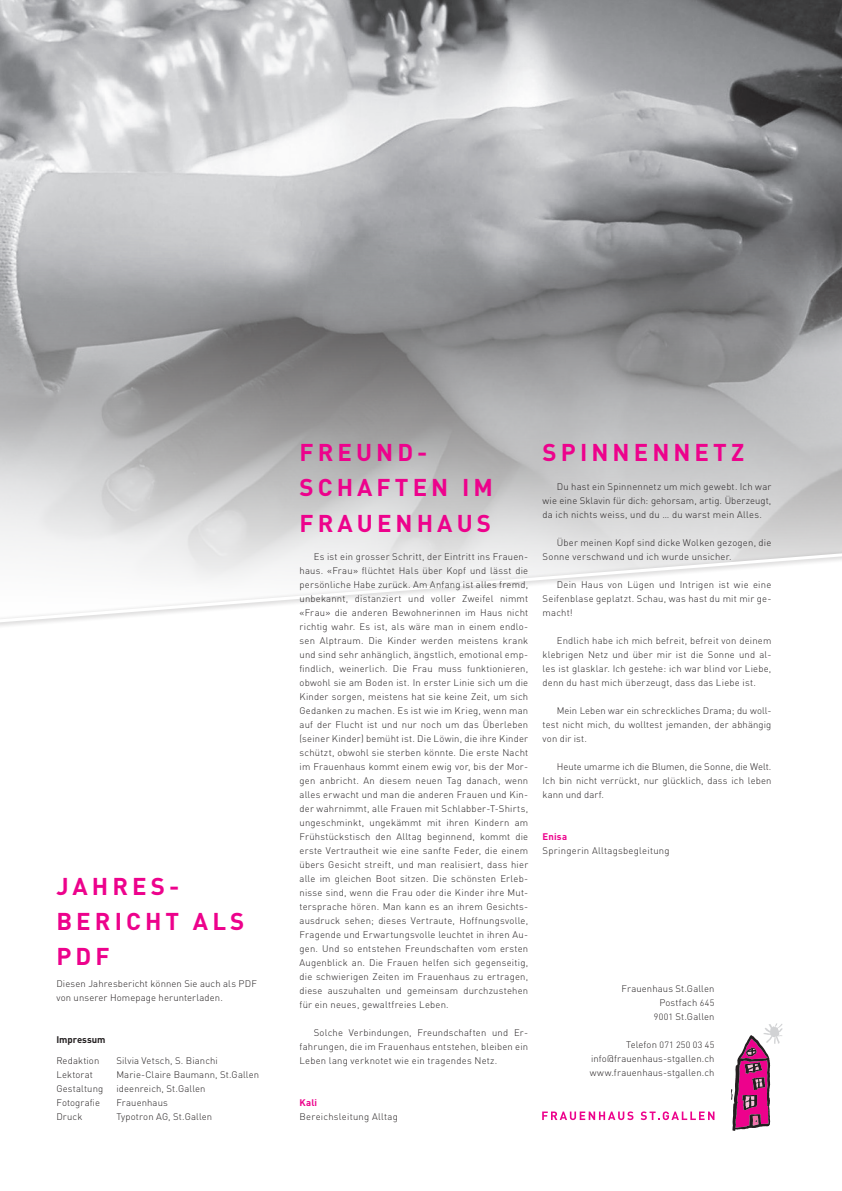
<style>
.page{position:relative;width:842px;height:1191px;background:#fff}
.page>*{position:absolute;margin:0;border:0;box-sizing:border-box;transform-origin:0 0}
.t1{font:700 24px/34.8px "DIN";letter-spacing:.17em;color:#ed028c}
.t2{font:300 9.5px/14px "DIN";letter-spacing:.02em;color:#231f20;text-align:justify}
.t3{font:700 9.5px "DIN";letter-spacing:-.005em;color:#231f20}
.t4{font:700 9.5px "DIN";letter-spacing:.02em;color:#ed028c}
.t5{font:300 9px "DIN";letter-spacing:.03em;color:#231f20}
.s1{font-size:9px}
.s2{font-size:9.5px}
</style>
<div class="page">
<img style="left:0;top:0;width:842px;height:546px">
<svg style="left:731px;top:1023px;width:52px;height:108px"></svg>
<svg style="left:542px;top:1111px;width:91px;height:9px"></svg>
<svg style="left:641px;top:1111px;width:73px;height:9px"></svg>
<div style="left:0;top:546px;width:842px;height:86px;background:#231f20;opacity:.3"></div>
<svg style="left:0;top:548px;width:842px;height:79px"></svg>
<h1 class="t1" style="left:56px;top:868px;width:190px">JAHRES-<br>BERICHT ALS<br>PDF</h1>
<p class="t2" style="left:56px;top:976px;width:202px">Diesen Jahresbericht können Sie auch als PDF von unserer Homepage herunterladen.</p>
<p class="t3" style="left:56px;top:1033px;width:51px">Impressum</p>
<p class="t2" style="left:56px;top:1053px;width:44px">Redaktion</p>
<p class="t2" style="left:116px;top:1053px;width:103px">Silvia Vetsch, S. Bianchi</p>
<p class="t2" style="left:56px;top:1067px;width:38px">Lektorat</p>
<p class="t2" style="left:116px;top:1067px;width:144px">Marie-Claire Baumann, St.Gallen</p>
<p class="t2" style="left:56px;top:1081px;width:48px">Gestaltung</p>
<p class="t2" style="left:116px;top:1081px;width:91px">ideenreich, St.Gallen</p>
<p class="t2" style="left:56px;top:1095px;width:45px">Fotografie</p>
<p class="t2" style="left:116px;top:1095px;width:53px">Frauenhaus</p>
<p class="t2" style="left:56px;top:1109px;width:28px">Druck</p>
<p class="t2" style="left:116px;top:1109px;width:97px">Typotron AG, St.Gallen</p>
<h1 class="t1" style="left:299px;top:434px;width:195px;line-height:35.2px">FREUND-<br>SCHAFTEN IM<br>FRAUENHAUS</h1>
<p class="t2" style="left:299px;top:549px;width:230px;text-indent:14px">Es ist ein grosser Schritt, der Eintritt ins Frauen&shy;haus. «Frau» flüchtet Hals über Kopf und lässt die persönliche Habe zurück. Am Anfang ist alles fremd, unbekannt, distanziert und voller Zweifel nimmt «Frau» die anderen Bewohnerinnen im Haus nicht richtig wahr. Es ist, als wäre man in einem endlo&shy;sen Alptraum. Die Kinder werden meistens krank und sind sehr anhänglich, ängstlich, emotional emp&shy;findlich, weinerlich. Die Frau muss funktionieren, obwohl sie am Boden ist. In erster Linie sich um die Kinder sorgen, meistens hat sie keine Zeit, um sich Gedanken zu machen. Es ist wie im Krieg, wenn man auf der Flucht ist und nur noch um das Überleben (seiner Kinder) bemüht ist. Die Löwin, die ihre Kinder schützt, obwohl sie sterben könnte. Die erste Nacht im Frauenhaus kommt einem ewig vor, bis der Mor&shy;gen anbricht. An diesem neuen Tag danach, wenn alles erwacht und man die anderen Frauen und Kin&shy;der wahrnimmt, alle Frauen mit Schlabber-T-Shirts, ungeschminkt, ungekämmt mit ihren Kindern am Frühstückstisch den Alltag beginnend, kommt die erste Vertrautheit wie eine sanfte Feder, die einem übers Gesicht streift, und man realisiert, dass hier alle im gleichen Boot sitzen. Die schönsten Erleb&shy;nisse sind, wenn die Frau oder die Kinder ihre Mut&shy;tersprache hören. Man kann es an ihrem Gesichts&shy;ausdruck sehen; dieses Vertraute, Hoffnungsvolle, Fragende und Erwartungsvolle leuchtet in ihren Au&shy;gen. Und so entstehen Freundschaften vom ersten Augenblick an. Die Frauen helfen sich gegenseitig, die schwierigen Zeiten im Frauenhaus zu ertragen, diese auszuhalten und gemeinsam durchzustehen für ein neues, gewaltfreies Leben.</p>
<p class="t2" style="left:299px;top:1025px;width:230px;text-indent:14px">Solche Verbindungen, Freundschaften und Er&shy;fahrungen, die im Frauenhaus entstehen, bleiben ein Leben lang verknotet wie ein tragendes Netz.</p>
<p class="t4" style="left:299px;top:1096px;width:19px">Kali</p>
<p class="t2" style="left:299px;top:1109px;width:100px">Bereichsleitung Alltag</p>
<h1 class="t1" style="left:543px;top:434px;width:203px">SPINNENNETZ</h1>
<p class="t2" style="left:543px;top:479px;width:230px;text-indent:14px">Du hast ein Spinnennetz um mich gewebt. Ich war wie eine Sklavin für dich: gehorsam, artig. Überzeugt, da ich nichts weiss, und du … du warst mein Alles.</p>
<p class="t2" style="left:543px;top:535px;width:230px;text-indent:14px">Über meinen Kopf sind dicke Wolken gezogen, die<br>Sonne verschwand und ich wurde unsicher.</p>
<p class="t2" style="left:543px;top:577px;width:230px;text-indent:14px">Dein Haus von Lügen und Intrigen ist wie eine Seifenblase geplatzt. Schau, was hast du mit mir ge&shy;macht!</p>
<p class="t2" style="left:543px;top:633px;width:230px;text-indent:14px">Endlich habe ich mich befreit, befreit von deinem klebrigen Netz und über mir ist die Sonne und al&shy;les ist glasklar. Ich gestehe: ich war blind vor Liebe, denn du hast mich überzeugt, dass das Liebe ist.</p>
<p class="t2" style="left:543px;top:703px;width:230px;text-indent:14px">Mein Leben war ein schreckliches Drama; du woll&shy;test nicht mich, du wolltest jemanden, der abhängig von dir ist.</p>
<p class="t2" style="left:543px;top:759px;width:230px;text-indent:14px">Heute umarme ich die Blumen, die Sonne, die Welt.<br>Ich bin nicht verrückt, nur glücklich, dass ich leben kann und darf.</p>
<p class="t4" style="left:543px;top:830px;width:26px">Enisa</p>
<p class="t2" style="left:543px;top:843px;width:128px">Springerin Alltagsbegleitung</p>
<p class="t2" style="left:622px;top:981px;width:94px;text-align:right">Frauenhaus St.Gallen<br>Postfach <span class="s1">645<br>9001</span> St.Gallen</p>
<p class="t5" style="left:626px;top:1039px;width:90px"><span class="s2">Telefon</span> 071 250 03 45</p>
<p class="t2" style="left:590px;top:1051px;width:126px">info@frauenhaus-stgallen.ch www.frauenhaus-stgallen.ch</p>
</div>
